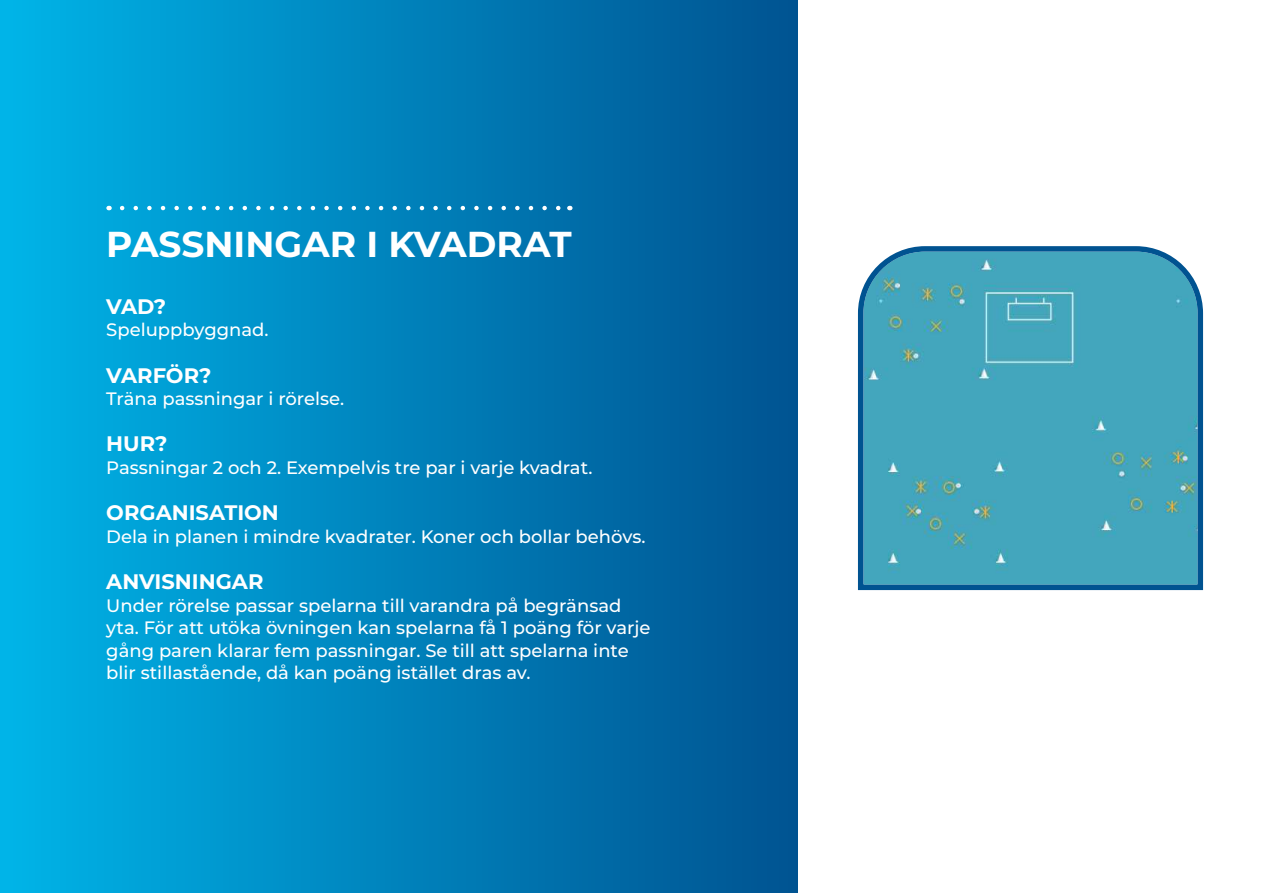
<style>
.page{position:relative;width:1263px;height:893px;background:#fff}
.page>*{position:absolute;margin:0;border:0;box-sizing:border-box;transform-origin:0 0}
.t1{font:700 36px "Montserrat";color:#fff}
.t2{font:700 21px "Montserrat";color:#fff}
.t3{font:500 18px/22.5px "Montserrat";color:#fff}
</style>
<div class="page">
<div style="left:0;top:0;width:797px;height:893px;background:linear-gradient(to right,#00b4e8,#005290)"></div>
<svg style="left:122px;top:206px;width:440px;height:4px"></svg>
<svg style="left:858px;top:246px;width:346px;height:345px;background:#45a3bb"></svg>
<h1 class="t1" style="left:106px;top:221px;width:467px">PASSNINGAR I KVADRAT</h1>
<p class="t2" style="left:106px;top:293px;width:62px">VAD?</p>
<p class="t3" style="left:106px;top:319px;width:164px">Speluppbyggnad.</p>
<p class="t2" style="left:106px;top:362px;width:107px">VARFÖR?</p>
<p class="t3" style="left:106px;top:388px;width:239px">Träna passningar i rörelse.</p>
<p class="t2" style="left:106px;top:430px;width:63px">HUR?</p>
<p class="t3" style="left:106px;top:457px;width:488px">Passningar 2 och 2. Exempelvis tre par i varje kvadrat.</p>
<p class="t2" style="left:106px;top:499px;width:174px">ORGANISATION</p>
<p class="t3" style="left:106px;top:525px;width:541px">Dela in planen i mindre kvadrater. Koner och bollar behövs.</p>
<p class="t2" style="left:106px;top:568px;width:159px">ANVISNINGAR</p>
<p class="t3" style="left:106px;top:594px;width:546px">Under rörelse passar spelarna till varandra på begränsad yta. För att utöka övningen kan spelarna få 1 poäng för varje gång paren klarar fem passningar. Se till att spelarna inte blir stillastående, då kan poäng istället dras av.</p>
</div>
